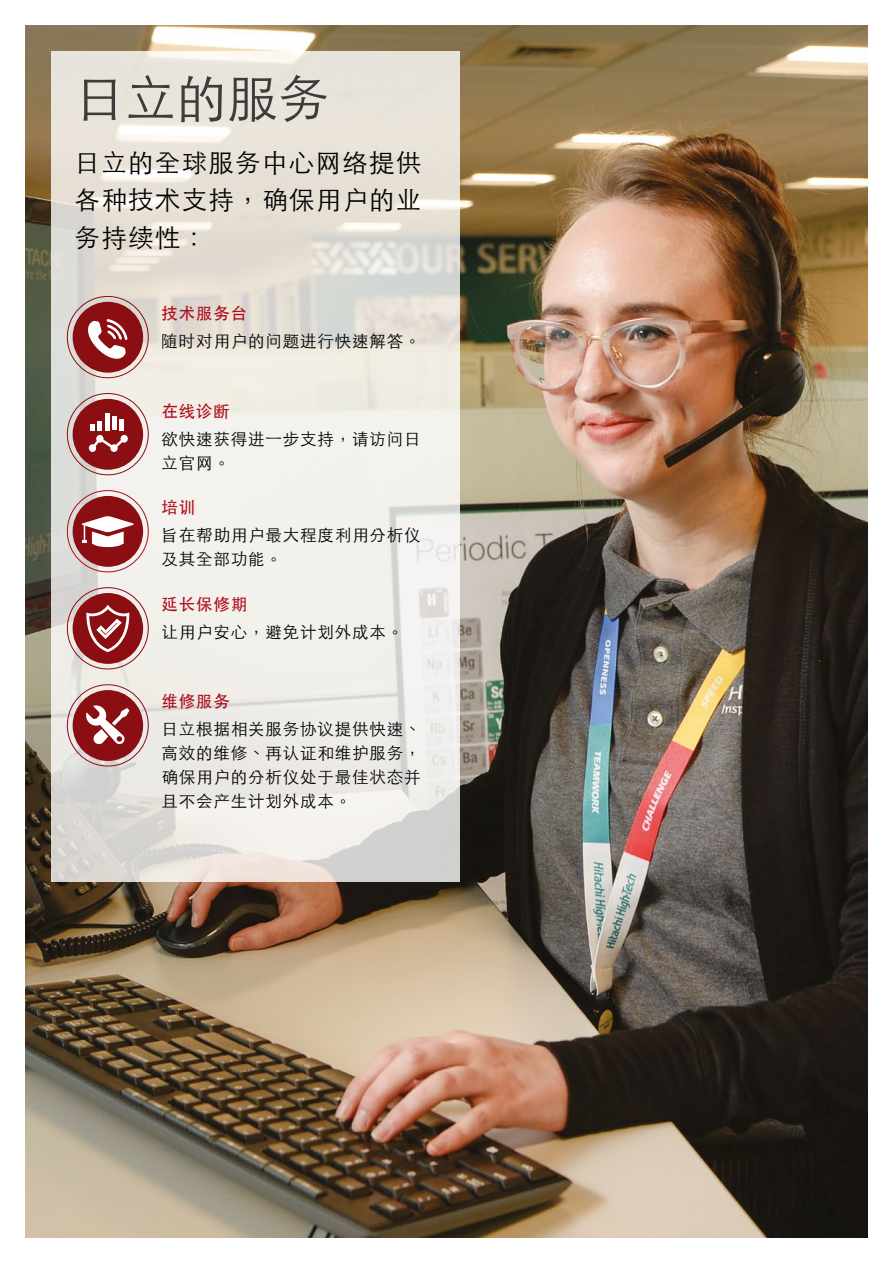
<style>
.page{position:relative;width:893px;height:1263px;background:#fff}
.page>*{position:absolute;margin:0;border:0;box-sizing:border-box;transform-origin:0 0}
.Heading_34_36{font:300 51px "ST Heiti TC";color:#3c3c3b}
.Para_header_17_21{font:300 25.5px/37.5px "ST Heiti TC";letter-spacing:.05em;color:#000;text-align:justify}
.BODY_COPY_WHITE_11_1{font:300 16.5px/24px "ST Heiti TC";letter-spacing:.05em;color:#000}
.BODY_COPY_WHITE_11_1-2{font:500 16.5px "ST Heiti TC";letter-spacing:.05em;color:#af0d1c}
</style>
<div class="page">
<img style="left:26px;top:26px;width:841px;height:1211px">
<svg style="left:51px;top:51px;width:408px;height:830px;background:#e9e6e0"></svg>
<div style="left:67px;top:587px;width:82px;height:82px;border:1px solid #8a0e12;border-radius:50%"></div>
<div style="left:73px;top:593px;width:70px;height:71px;background:#8a0e12;border-radius:50%"></div>
<svg style="left:86px;top:605px;width:44px;height:47px"></svg>
<div style="left:67px;top:296px;width:82px;height:82px;border:1px solid #8a0e12;border-radius:50%"></div>
<div style="left:73px;top:302px;width:70px;height:71px;background:#8a0e12;border-radius:50%"></div>
<svg style="left:88px;top:319px;width:40px;height:40px"></svg>
<div style="left:67px;top:684px;width:82px;height:82px;border:1px solid #8a0e12;border-radius:50%"></div>
<div style="left:73px;top:690px;width:70px;height:71px;background:#8a0e12;border-radius:50%"></div>
<svg style="left:86px;top:705px;width:43px;height:40px"></svg>
<div style="left:67px;top:393px;width:82px;height:82px;border:1px solid #8a0e12;border-radius:50%"></div>
<div style="left:73px;top:399px;width:70px;height:71px;background:#8a0e12;border-radius:50%"></div>
<hr style="left:105px;top:413px;width:4px;height:17px;background:#fff">
<div style="left:112px;top:416px;width:5px;height:14px;background:#fff"></div>
<div style="left:119px;top:419px;width:5px;height:11px;background:#fff"></div>
<svg style="left:89px;top:421px;width:39px;height:31px"></svg>
<div style="left:67px;top:490px;width:82px;height:82px;border:1px solid #af0d1c;border-radius:50%"></div>
<div style="left:73px;top:496px;width:70px;height:71px;background:#8a0e12;border-radius:50%"></div>
<svg style="left:81px;top:516px;width:53px;height:31px"></svg>
<p class="Heading_34_36" style="left:74px;top:55px;width:256px">日立的服务</p>
<p class="Para_header_17_21" style="left:75px;top:141px;width:348px">日立的全球服务中心网络提供各种技术支持，确保用户的业务持续性：</p>
<p class="BODY_COPY_WHITE_11_1-2" style="left:162px;top:304px;width:87px">技术服务台</p>
<p class="BODY_COPY_WHITE_11_1" style="left:162px;top:328px;width:261px">随时对用户的问题进行快速解答。</p>
<p class="BODY_COPY_WHITE_11_1-2" style="left:162px;top:402px;width:70px">在线诊断</p>
<p class="BODY_COPY_WHITE_11_1" style="left:162px;top:425px;width:261px">欲快速获得进一步支持，请访问日立官网。</p>
<p class="BODY_COPY_WHITE_11_1-2" style="left:162px;top:498px;width:35px">培训</p>
<p class="BODY_COPY_WHITE_11_1" style="left:162px;top:522px;width:261px">旨在帮助用户最大程度利用分析仪及其全部功能。</p>
<p class="BODY_COPY_WHITE_11_1-2" style="left:162px;top:595px;width:87px">延长保修期</p>
<p class="BODY_COPY_WHITE_11_1" style="left:162px;top:619px;width:243px">让用户安心，避免计划外成本。</p>
<p class="BODY_COPY_WHITE_11_1-2" style="left:162px;top:692px;width:70px">维修服务</p>
<p class="BODY_COPY_WHITE_11_1" style="left:162px;top:716px;width:261px;text-align:justify">日立根据相关服务协议提供快速、高效的维修、再认证和维护服务，确保用户的分析仪处于最佳状态并且不会产生计划外成本。</p>
</div>
